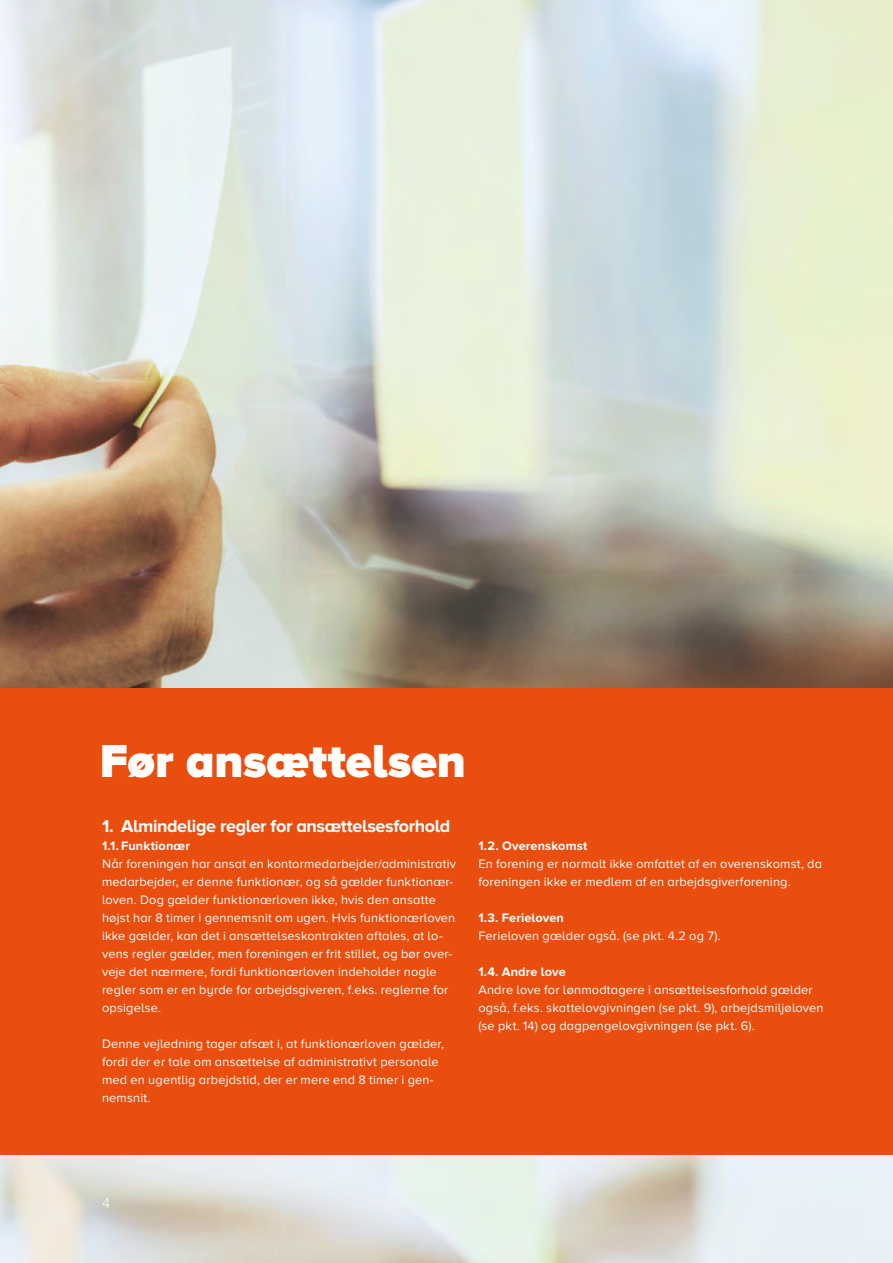
<style>
.page{position:relative;width:893px;height:1263px;background:#fff}
.page>*{position:absolute;margin:0;border:0;box-sizing:border-box;transform-origin:0 0}
.t1{font:900 48px "Proxima Nova A";letter-spacing:-.005em;color:#fff}
.t2{font:700 18px "Proxima Nova A";letter-spacing:-.02em;color:#fff}
.t3{font:300 15px "Proxima Nova A";color:#fff}
.t4{font:12.75px/18px "Proxima Nova A";letter-spacing:.015em;color:#fff}
.t5{font:700 12.75px "Proxima Nova A";letter-spacing:.01em;color:#fff}
</style>
<div class="page">
<img style="left:0;top:0;width:893px;height:1263px">
<div style="left:0;top:688px;width:892px;height:467px;background:#e94e0f"></div>
<h1 class="t1" style="left:100px;top:733px;width:368px">Før ansættelsen</h1>
<h2 class="t2" style="left:102px;top:815px;width:350px">1. Almindelige regler for ansættelsesforhold</h2>
<p class="t5" style="left:102px;top:838px;width:89px">1.1. Funktionær</p>
<p class="t4" style="left:102px;top:854px;width:356px">Når foreningen har ansat en kontormedarbejder/administrativ medarbejder, er denne funktionær, og så gælder funktionær&shy;loven. Dog gælder funktionærloven ikke, hvis den ansatte højst har 8 timer i gennemsnit om ugen. Hvis funktionærloven ikke gælder, kan det i ansættelseskontrakten aftales, at lo&shy;vens regler gælder, men foreningen er frit stillet, og bør over&shy;veje det nærmere, fordi funktionærloven indeholder nogle regler som er en byrde for arbejdsgiveren, f.eks. reglerne for opsigelse.</p>
<p class="t4" style="left:102px;top:1034px;width:344px">Denne vejledning tager afsæt i, at funktionærloven gælder, fordi der er tale om ansættelse af administrativt personale med en ugentlig arbejdstid, der er mere end 8 timer i gen&shy;nemsnit.</p>
<p class="t5" style="left:478px;top:838px;width:110px">1.2. Overenskomst</p>
<p class="t4" style="left:478px;top:854px;width:345px">En forening er normalt ikke omfattet af en overenskomst, da foreningen ikke er medlem af en arbejdsgiverforening.</p>
<p class="t5" style="left:478px;top:910px;width:87px">1.3. Ferieloven</p>
<p class="t4" style="left:478px;top:926px;width:244px">Ferieloven gælder også. (se pkt. 4.2 og 7).</p>
<p class="t5" style="left:478px;top:964px;width:89px">1.4. Andre love</p>
<p class="t4" style="left:478px;top:980px;width:347px">Andre love for lønmodtagere i ansættelsesforhold gælder også, f.eks. skattelovgivningen (se pkt. 9), arbejdsmiljøloven (se pkt. 14) og dagpengelovgivningen (se pkt. 6).</p>
<p class="t3" style="left:102px;top:1195px;width:10px">4</p>
</div>
